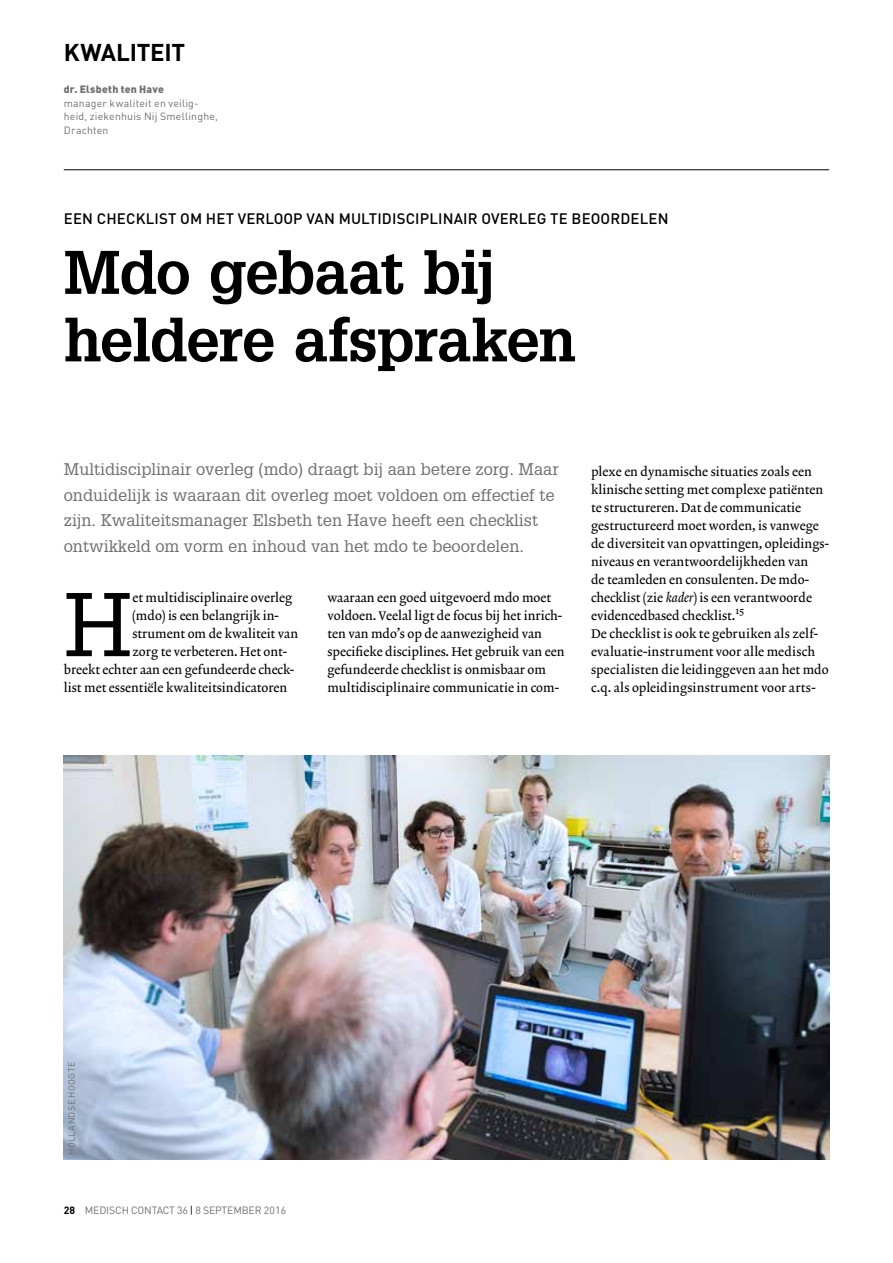
<style>
.page{position:relative;width:893px;height:1263px;background:#fff}
.page>*{position:absolute;margin:0;border:0;box-sizing:border-box;transform-origin:0 0}
.t1{font:88.2px "Glypha LT Std";color:#000}
.t2{font:700 60px/67.5px "Glypha LT Std";letter-spacing:-.02em;color:#000}
.t3{font:700 24px "DINOT";letter-spacing:-.01em;color:#000}
.t4{font:16.5px/25.5px "Glypha LT Std";color:#706f6f}
.t5{font:500 15px "DINOT";letter-spacing:.01em;color:#000}
.t6{font:12.75px/18px "Lexicon No 2 Roman A";color:#000}
.t7{font:10.5px/13.5px "DINOT";letter-spacing:.02em;color:#706f6f}
.t8{font:10.5px "DINOT";letter-spacing:-.015em;color:#706f6f}
.t9{font:900 10.5px "DINOT";letter-spacing:.02em;color:#706f6f}
.t10{font:10.2px "Lexicon No 2 Roman A";color:#000}
.t11{font:9px "DINOT";letter-spacing:.045em;color:#706f6f}
.s1{font-family:"Lexicon No 2 Italic A"}
.s2{font-weight:700;color:#000}
.s3{color:#000}
</style>
<div class="page">
<hr style="left:64px;top:169px;width:765px;height:1px;background:#000">
<img style="left:64px;top:755px;width:765px;height:404px">
<h3 class="t3" style="left:64px;top:36px;width:123px">KWALITEIT</h3>
<p class="t9" style="left:64px;top:82px;width:102px">dr. Elsbeth ten Have</p>
<p class="t7" style="left:64px;top:96px;width:156px">manager kwaliteit en veilig&shy;heid, ziekenhuis Nij Smellinghe,<br>Drachten</p>
<p class="t5" style="left:64px;top:209px;width:606px">EEN CHECKLIST OM HET VERLOOP VAN MULTIDISCIPLINAIR OVERLEG TE BEOORDELEN</p>
<h2 class="t2" style="left:64px;top:237px;width:514px">Mdo gebaat bij heldere afspraken</h2>
<p class="t4" style="left:64px;top:456px;width:497px">Multidisciplinair overleg (mdo) draagt bij aan betere zorg. Maar onduidelijk is waaraan dit overleg moet voldoen om effectief te zijn. Kwaliteitsmanager Elsbeth ten Have heeft een checklist ontwikkeld om vorm en inhoud van het mdo te beoordelen.</p>
<h1 class="t1" style="left:64px;top:571px;width:70px">H</h1>
<p class="t6" style="left:132px;top:589px;width:161px">et multidisciplinaire overleg</p>
<p class="t6" style="left:132px;top:607px;width:148px">(mdo) is een belangrijk in-</p>
<p class="t6" style="left:132px;top:625px;width:167px">strument om de kwaliteit van</p>
<p class="t6" style="left:132px;top:643px;width:156px">zorg te verbeteren. Het ont-</p>
<p class="t6" style="left:64px;top:661px;width:232px">breekt echter aan een gefundeerde check-</p>
<p class="t6" style="left:64px;top:679px;width:225px">list met essentiële kwaliteitsindicatoren</p>
<p class="t6" style="left:327px;top:589px;width:239px">waaraan een goed uitgevoerd mdo moet voldoen. Veelal ligt de focus bij het inrich&shy;ten van mdo’s op de aanwezigheid van specifieke disciplines. Het gebruik van een gefundeerde checklist is onmisbaar om multidisciplinaire communicatie in com-</p>
<p class="t6" style="left:591px;top:463px;width:239px">plexe en dynamische situaties zoals een klinische setting met complexe patiënten te structureren. Dat de communicatie gestructureerd moet worden, is vanwege de diversiteit van opvattingen, opleidings&shy;niveaus en verantwoordelijkheden van<br>de teamleden en consulenten. De mdo&shy;checklist (zie <span class="s1">kader</span>) is een verantwoorde evidencedbased checklist.</p>
<p class="t10" style="left:735px;top:604px;width:10px">15</p>
<p class="t6" style="left:591px;top:625px;width:239px">De checklist is ook te gebruiken als zelf&shy;evaluatie-instrument voor alle medisch specialisten die leidinggeven aan het mdo c.q. als opleidingsinstrument voor arts-</p>
<p class="t11" style="left:66px;top:1155px;width:95px;rotate:-90deg">HOLLANDSE HOOGTE</p>
<p class="t8" style="left:64px;top:1204px;width:224px"><span class="s2">28</span> MEDISCH CONTACT 36 <span class="s3">|</span> 8 SEPTEMBER 2016</p>
</div>
